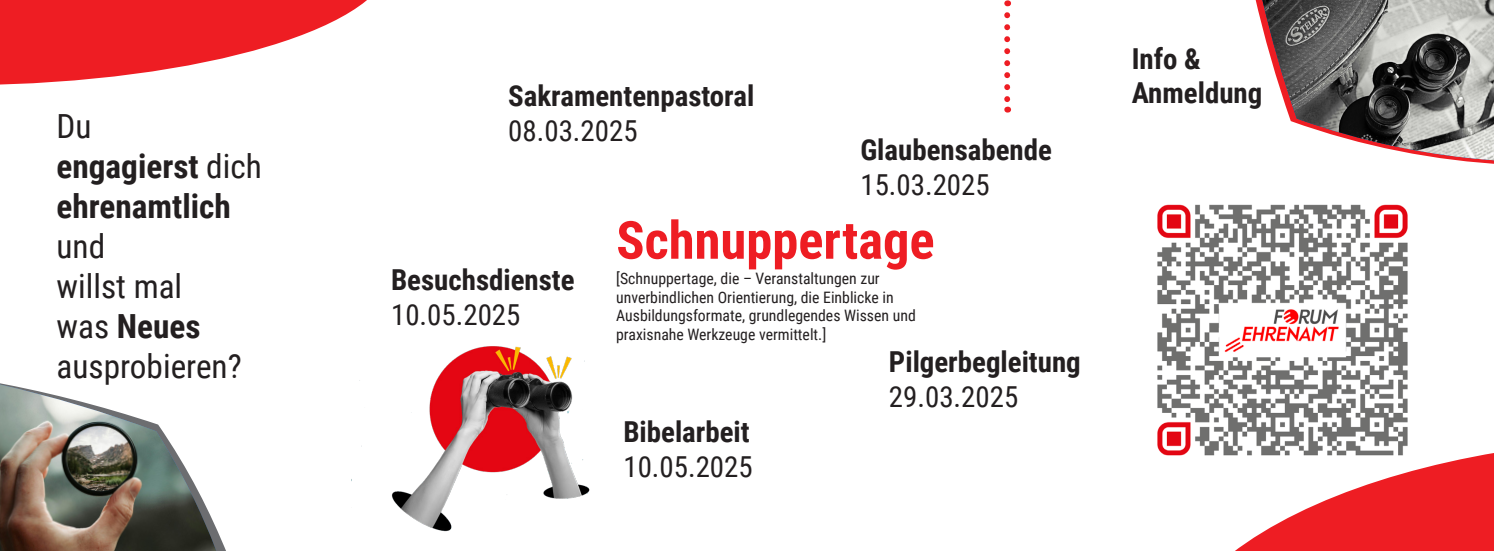
<style>
.page{position:relative;width:1494px;height:551px;background:#fff}
.page>*{position:absolute;margin:0;border:0;box-sizing:border-box;transform-origin:0 0}
.t1{font:700 52.5px "Roboto Condensed";color:#ee1d23}
.t2{font:700 33.25px/39.9px "Roboto Condensed";color:#231f20}
.t3{font:33.25px "Roboto Condensed";color:#231f20}
.t4{font:700 28.88px "Roboto Condensed";color:#231f20}
.t5{font:28.88px "Roboto Condensed";color:#231f20}
.t6{font:15.75px/18.9px "Roboto Condensed";color:#231f20}
.s1{font-weight:400}
</style>
<div class="page">
<img style="left:351px;top:346px;width:239px;height:186px">
<img style="left:1157px;top:204px;width:251px;height:200px">
<img style="left:1262px;top:0;width:231px;height:160px">
<svg style="left:0;top:0;width:367px;height:85px;fill:#ee1d23"></svg>
<img style="left:0;top:384px;width:216px;height:167px">
<svg style="left:1157px;top:404px;width:336px;height:147px"></svg>
<svg style="left:1004px;top:15px;width:6px;height:97px"></svg>
<p class="t3" style="left:57px;top:103px;width:37px">Du</p>
<p class="t2" style="left:57px;top:145px;width:207px">engagierst <span class="s1">dich </span>ehrenamtlich</p>
<p class="t3" style="left:57px;top:223px;width:50px">und</p>
<p class="t3" style="left:57px;top:263px;width:127px">willst mal</p>
<p class="t2" style="left:57px;top:305px;width:145px"><span class="s1">was</span> Neues</p>
<p class="t3" style="left:57px;top:342px;width:187px">ausprobieren?</p>
<p class="t4" style="left:508px;top:75px;width:247px">Sakramentenpastoral</p>
<p class="t5" style="left:508px;top:110px;width:131px">08.03.2025</p>
<p class="t4" style="left:860px;top:130px;width:193px">Glaubensabende</p>
<p class="t5" style="left:860px;top:164px;width:131px">15.03.2025</p>
<p class="t4" style="left:391px;top:260px;width:185px">Besuchsdienste</p>
<p class="t5" style="left:391px;top:294px;width:131px">10.05.2025</p>
<p class="t1" style="left:616px;top:203px;width:320px">Schnuppertage</p>
<p class="t6" style="left:616px;top:268px;width:301px">[Schnuppertage, die – Veranstaltungen zur unverbindlichen Orientierung, die Einblicke in Ausbildungsformate, grundlegendes Wissen und praxisnahe Werkzeuge vermittelt.]</p>
<p class="t4" style="left:623px;top:411px;width:128px">Bibelarbeit</p>
<p class="t5" style="left:623px;top:446px;width:131px">10.05.2025</p>
<p class="t4" style="left:888px;top:342px;width:193px">Pilgerbegleitung</p>
<p class="t5" style="left:888px;top:376px;width:131px">29.03.2025</p>
<p class="t4" style="left:1131px;top:38px;width:71px">Info &amp;</p>
<p class="t4" style="left:1131px;top:73px;width:132px">Anmeldung</p>
</div>
